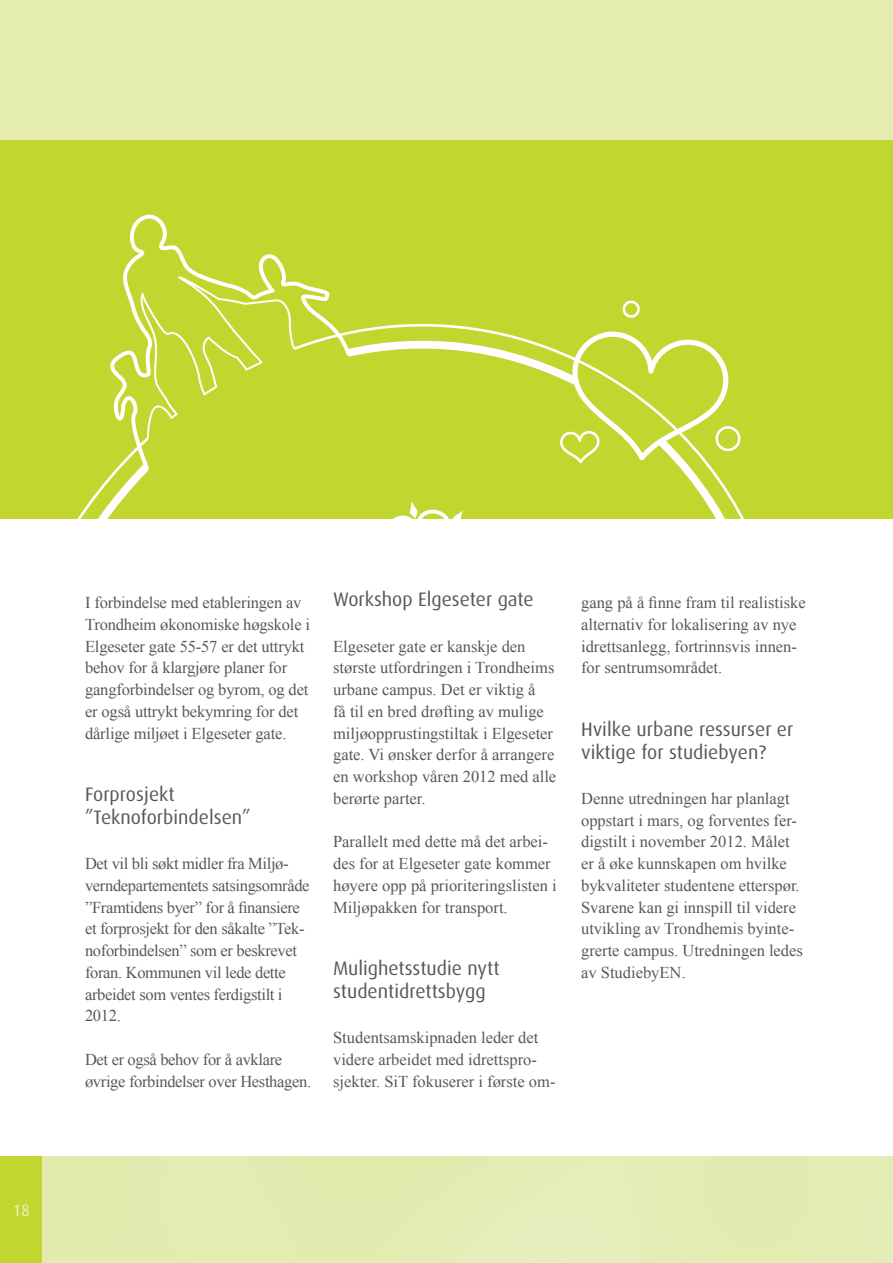
<style>
.page{position:relative;width:893px;height:1263px;background:#fff}
.page>*{position:absolute;margin:0;border:0;box-sizing:border-box;transform-origin:0 0}
.t1{font:19.5px/23.4px "Dax";color:#57585a}
.t2{font:16.5px/21.8px "Times New Roman";color:#57585a}
.t3{font:16.5px/21.8px "Times New Roman";letter-spacing:-.02em;color:#57585a}
.t4{font:16.5px "Dax";color:#edf3cb}
</style>
<div class="page">
<div style="left:0;top:1157px;width:43px;height:106px;background:#c1d72f"></div>
<div style="left:0;top:0;width:893px;height:519px;background:#e4ecae"></div>
<div style="left:0;top:140px;width:886px;height:379px;background:#c1d72f"></div>
<svg style="left:892px;top:140px;width:1px;height:379px"></svg>
<p class="t4" style="left:13px;top:1201px;width:19px">18</p>
<p class="t2" style="left:85px;top:591px;width:227px">I forbindelse med etableringen av Trondheim økonomiske høgskole i Elgeseter gate 55-57 er det uttrykt behov for å klargjøre planer for gangforbindelser og byrom, og det er også uttrykt bekymring for det dårlige miljøet i Elgeseter gate.</p>
<p class="t1" style="left:85px;top:782px;width:167px">Forprosjekt ”Teknoforbindelsen”</p>
<p class="t3" style="left:85px;top:852px;width:226px">Det vil bli søkt midler fra Miljø&shy;verndepartementets satsingsområde ”Framtidens byer” for å finansiere et forprosjekt for den såkalte ”Tek&shy;noforbindelsen” som er beskrevet foran. Kommunen vil lede dette arbeidet som ventes ferdigstilt i<br>2012.</p>
<p class="t3" style="left:85px;top:1048px;width:228px">Det er også behov for å avklare øvrige forbindelser over Hesthagen.</p>
<p class="t1" style="left:333px;top:587px;width:202px">Workshop Elgeseter gate</p>
<p class="t2" style="left:333px;top:635px;width:225px">Elgeseter gate er kanskje den største utfordringen i Trondheims urbane campus. Det er viktig å<br>få til en bred drøfting av mulige miljøopprustingstiltak i Elgeseter gate. Vi ønsker derfor å arrangere en workshop våren 2012 med alle berørte parter.</p>
<p class="t2" style="left:333px;top:831px;width:225px">Parallelt med dette må det arbei&shy;des for at Elgeseter gate kommer høyere opp på prioriteringslisten i<br>Miljøpakken for transport.</p>
<p class="t1" style="left:333px;top:956px;width:168px">Mulighetsstudie nytt studentidrettsbygg</p>
<p class="t2" style="left:333px;top:1026px;width:224px">Studentsamskipnaden leder det videre arbeidet med idrettspro&shy;sjekter. SiT fokuserer i første om-</p>
<p class="t2" style="left:581px;top:591px;width:226px">gang på å finne fram til realistiske alternativ for lokalisering av nye idrettsanlegg, fortrinnsvis innen&shy;for sentrumsområdet.</p>
<p class="t1" style="left:581px;top:717px;width:214px">Hvilke urbane ressurser er viktige for studiebyen?</p>
<p class="t2" style="left:581px;top:787px;width:223px">Denne utredningen har planlagt oppstart i mars, og forventes fer&shy;digstilt i november 2012. Målet er å øke kunnskapen om hvilke bykvaliteter studentene etterspør.<br>Svarene kan gi innspill til videre utvikling av Trondhemis byinte&shy;grerte campus. Utredningen ledes av StudiebyEN.</p>
</div>
